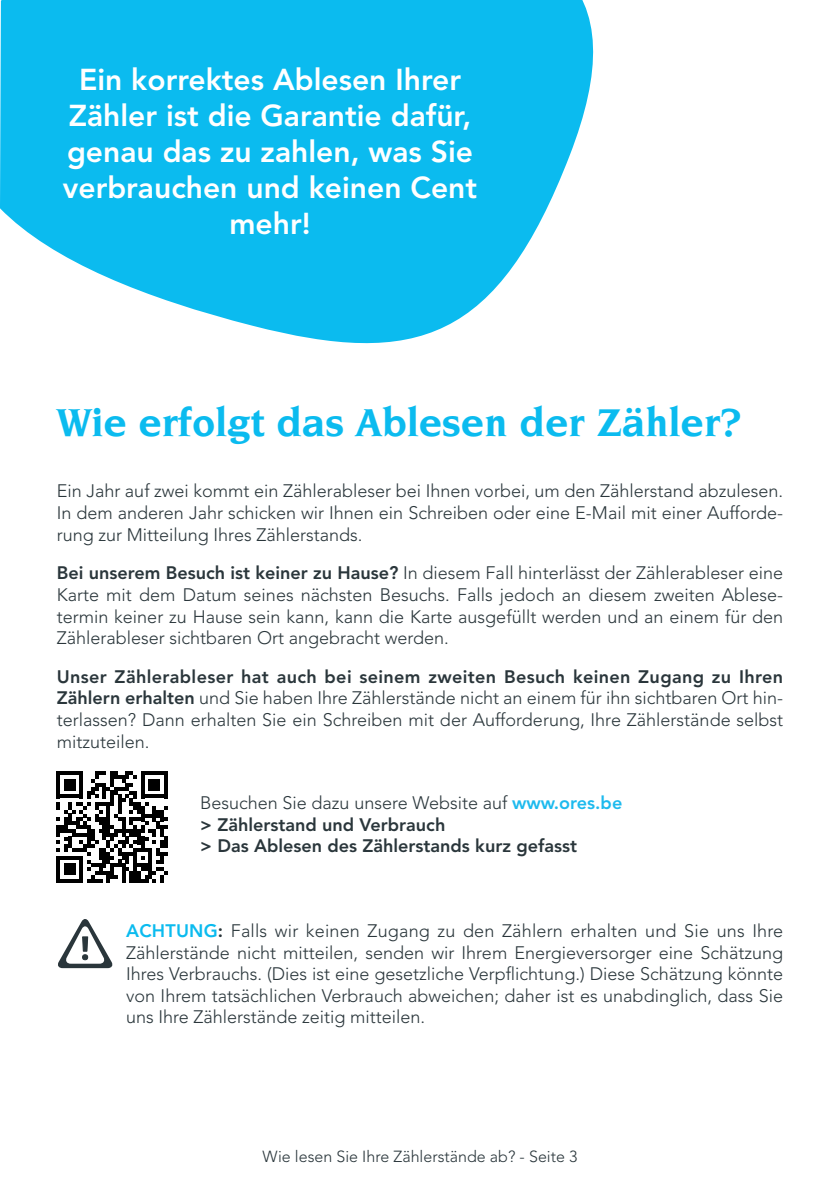
<style>
.page{position:relative;width:840px;height:1191px;background:#fff}
.page>*{position:absolute;margin:0;border:0;box-sizing:border-box;transform-origin:0 0}
.t1{font:700 42px "Novarese Std";color:#0bbbef}
.t2{font:800 30px/36px "Avenir LT Std";color:#fff;text-align:center}
.t3{font:300 18px/21.6px "Avenir LT Std";color:#2a363b;text-align:justify}
.t4{font:800 18px/21.6px "Avenir LT Std";color:#2a363b}
.t5{font:300 16px "Avenir LT Std";color:#2a363b}
.s1{font-weight:800}
.s2{font-weight:300}
.s3{color:#1dbaee}
.s4{font-weight:800;color:#0bbbef}
</style>
<div class="page">
<svg style="left:0;top:0;width:594px;height:344px;fill:#0bbbef"></svg>
<svg style="left:58px;top:919px;width:55px;height:49px"></svg>
<svg style="left:56px;top:771px;width:112px;height:111px"></svg>
<h2 class="t2" style="left:63px;top:61px;width:415px">Ein korrektes Ablesen Ihrer<br>Zähler ist die Garantie dafür, genau das zu zahlen, was Sie verbrauchen und keinen Cent mehr!</h2>
<h1 class="t1" style="left:57px;top:399px;width:685px">Wie erfolgt das Ablesen der Zähler?</h1>
<p class="t3" style="left:57px;top:480px;width:727px">Ein Jahr auf zwei kommt ein Zählerableser bei Ihnen vorbei, um den Zählerstand abzulesen.<br>In dem anderen Jahr schicken wir Ihnen ein Schreiben oder eine E-Mail mit einer Aufforde&shy;rung zur Mitteilung Ihres Zählerstands.</p>
<p class="t3" style="left:57px;top:562px;width:727px"><span class="s1">Bei unserem Besuch ist keiner zu Hause?</span> In diesem Fall hinterlässt der Zählerableser eine Karte mit dem Datum seines nächsten Besuchs. Falls jedoch an diesem zweiten Ablese&shy;termin keiner zu Hause sein kann, kann die Karte ausgefüllt werden und an einem für den Zählerableser sichtbaren Ort angebracht werden.</p>
<p class="t3" style="left:57px;top:666px;width:727px"><span class="s1">Unser Zählerableser hat auch bei seinem zweiten Besuch keinen Zugang zu Ihren Zählern erhalten</span> und Sie haben Ihre Zählerstände nicht an einem für ihn sichtbaren Ort hin&shy;terlassen? Dann erhalten Sie ein Schreiben mit der Aufforderung, Ihre Zählerstände selbst mitzuteilen.</p>
<p class="t4" style="left:200px;top:792px;width:423px"><span class="s2">Besuchen Sie dazu unsere Website auf</span> <span class="s3">www.ores.be </span>&gt; Zählerstand und Verbrauch<br>&gt; Das Ablesen des Zählerstands kurz gefasst</p>
<p class="t3" style="left:126px;top:920px;width:658px"><span class="s4">ACHTUNG</span><span class="s1">:</span> Falls wir keinen Zugang zu den Zählern erhalten und Sie uns Ihre Zählerstände nicht mitteilen, senden wir Ihrem Energieversorger eine Schätzung Ihres Verbrauchs. (Dies ist eine gesetzliche Verpflichtung.) Diese Schätzung könnte von Ihrem tatsächlichen Verbrauch abweichen; daher ist es unabdinglich, dass Sie uns Ihre Zählerstände zeitig mitteilen.</p>
<p class="t5" style="left:262px;top:1147px;width:316px">Wie lesen Sie Ihre Zählerstände ab? - Seite 3</p>
</div>
